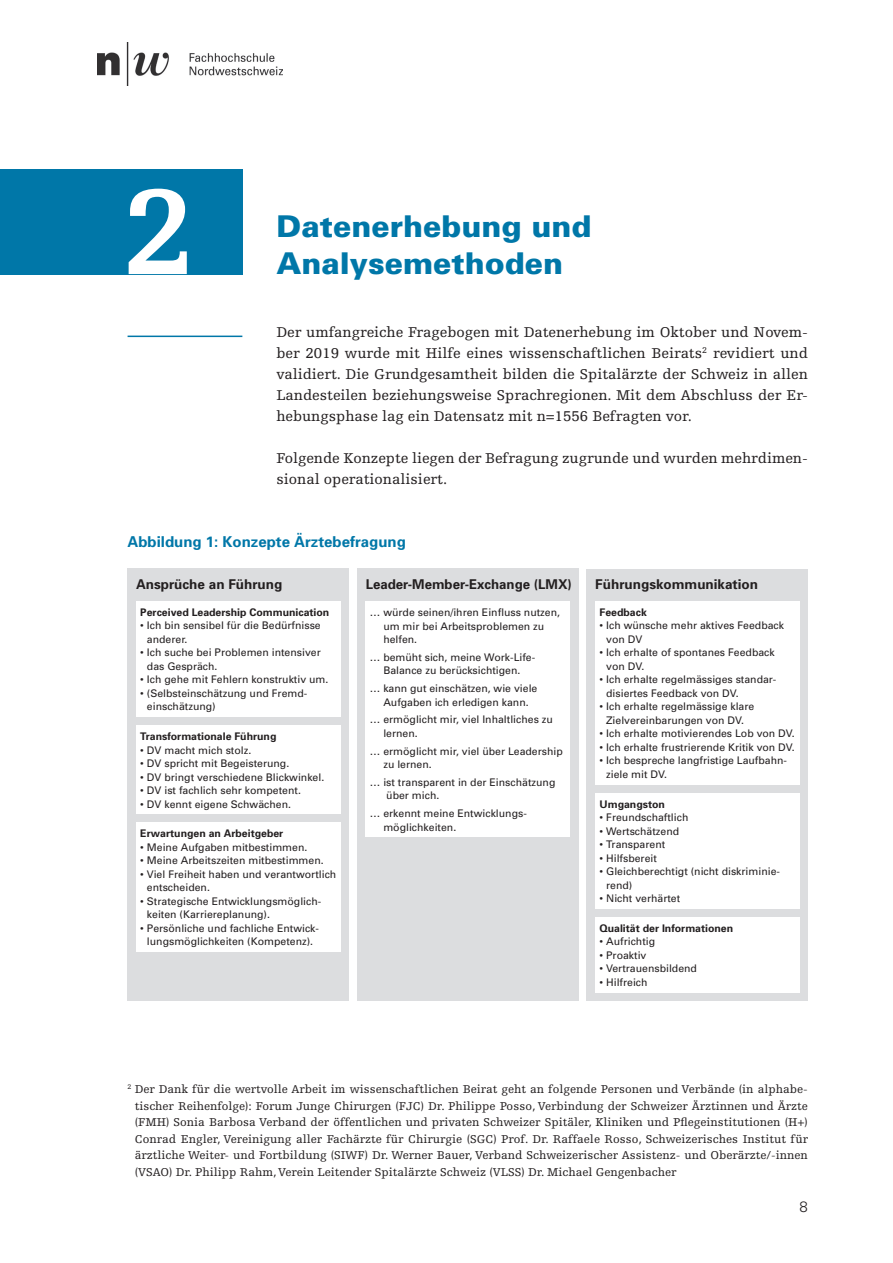
<style>
.page{position:relative;width:893px;height:1263px;background:#fff}
.page>*{position:absolute;margin:0;border:0;box-sizing:border-box;transform-origin:0 0}
.t1{font:700 127.5px "Egyptienne F";color:#fff}
.t2{font:900 30px/37.5px "Univers";color:#0077a8}
.t3{font:15px/21px "Egyptienne F";color:#231f20;text-align:justify}
.t4{font:700 15px "Univers";color:#0077a8}
.t5{font:300 15px "Univers";color:#231f20}
.t6{font:700 13.5px "Univers";color:#231f20}
.t7{font:12px/16.5px "Egyptienne F";color:#231f20}
.t8{font:10.5px/13.5px "Univers";color:#231f20}
.t9{font:700 10.5px "Univers";color:#231f20}
</style>
<div class="page">
<img style="left:97px;top:43px;width:186px;height:42px">
<div style="left:0;top:169px;width:242px;height:105px;background:#0077a8"></div>
<div style="left:128px;top:568px;width:221px;height:433px;background:#dcdddf"></div>
<div style="left:357px;top:568px;width:221px;height:433px;background:#dcdddf"></div>
<div style="left:587px;top:569px;width:221px;height:432px;background:#dcdddf"></div>
<div style="left:136px;top:601px;width:204px;height:116px;background:#fff"></div>
<div style="left:366px;top:601px;width:204px;height:236px;background:#fff"></div>
<div style="left:595px;top:601px;width:204px;height:183px;background:#fff"></div>
<div style="left:595px;top:793px;width:204px;height:115px;background:#fff"></div>
<div style="left:595px;top:917px;width:204px;height:75px;background:#fff"></div>
<div style="left:136px;top:725px;width:204px;height:89px;background:#fff"></div>
<div style="left:136px;top:822px;width:204px;height:130px;background:#fff"></div>
<hr style="left:128px;top:336px;width:114px;height:1px;background:#0077a8">
<h1 class="t1" style="left:122px;top:162px;width:72px">2</h1>
<h2 class="t2" style="left:276px;top:206px;width:317px">Datenerhebung und<br>Analysemethoden</h2>
<p class="t3" style="left:276px;top:322px;width:533px">Der umfangreiche Fragebogen mit Datenerhebung im Oktober und Novem&shy;ber 2019 wurde mit Hilfe eines wissenschaftlichen Beirats<sup>2</sup> revidiert und validiert. Die Grundgesamtheit bilden die Spitalärzte der Schweiz in allen Landesteilen beziehungsweise Sprachregionen. Mit dem Abschluss der Er&shy;hebungsphase lag ein Datensatz mit n=1556 Befragten vor.</p>
<h3 class="t3" style="left:276px;top:448px;width:533px">Folgende Konzepte liegen der Befragung zugrunde und wurden mehrdimen&shy;sional operationalisiert.</h3>
<h3 class="t4" style="left:128px;top:532px;width:280px">Abbildung 1: Konzepte Ärztebefragung</h3>
<p class="t6" style="left:136px;top:576px;width:148px">Ansprüche an Führung</p>
<p class="t6" style="left:366px;top:576px;width:208px">Leader-Member-Exchange (LMX)</p>
<p class="t6" style="left:595px;top:576px;width:164px">Führungskommunikation</p>
<p class="t9" style="left:140px;top:605px;width:191px">Perceived Leadership Communication</p>
<p class="t8" style="left:147px;top:619px;width:175px;text-indent:-7px">• Ich bin sensibel für die Bedürfnisse anderer.</p>
<p class="t8" style="left:147px;top:646px;width:175px;text-indent:-7px">• Ich suche bei Problemen intensiver das Gespräch.</p>
<p class="t8" style="left:140px;top:673px;width:190px">• Ich gehe mit Fehlern konstruktiv um.</p>
<p class="t8" style="left:147px;top:686px;width:162px;text-indent:-7px">• (Selbsteinschätzung und Fremd&shy;einschätzung)</p>
<p class="t9" style="left:600px;top:605px;width:49px">Feedback</p>
<p class="t8" style="left:606px;top:619px;width:179px;text-indent:-7px">• Ich wünsche mehr aktives Feedback von DV</p>
<p class="t8" style="left:606px;top:646px;width:170px;text-indent:-7px">• Ich erhalte of spontanes Feedback von DV.</p>
<p class="t8" style="left:606px;top:673px;width:171px;text-indent:-7px">• Ich erhalte regelmässiges standar&shy;disiertes Feedback von DV.</p>
<p class="t8" style="left:600px;top:700px;width:156px;text-align:center">• Ich erhalte regelmässige klare<br>Zielvereinbarungen von DV.</p>
<p class="t8" style="left:600px;top:727px;width:197px">• Ich erhalte motivierendes Lob von DV.</p>
<p class="t8" style="left:600px;top:740px;width:197px">• Ich erhalte frustrierende Kritik von DV.</p>
<p class="t8" style="left:606px;top:754px;width:182px;text-indent:-7px">• Ich bespreche langfristige Laufbahn&shy;ziele mit DV.</p>
<p class="t9" style="left:600px;top:797px;width:67px">Umgangston</p>
<p class="t8" style="left:600px;top:810px;width:90px">• Freundschaftlich</p>
<p class="t8" style="left:600px;top:824px;width:81px">• Wertschätzend</p>
<p class="t8" style="left:600px;top:837px;width:67px">• Transparent</p>
<p class="t8" style="left:600px;top:851px;width:59px">• Hilfsbereit</p>
<p class="t8" style="left:606px;top:864px;width:175px;text-indent:-7px">• Gleichberechtigt (nicht diskriminie&shy;rend)</p>
<p class="t8" style="left:600px;top:891px;width:82px">• Nicht verhärtet</p>
<p class="t9" style="left:600px;top:921px;width:135px">Qualität der Informationen</p>
<p class="t8" style="left:600px;top:935px;width:57px">• Aufrichtig</p>
<p class="t8" style="left:600px;top:948px;width:48px">• Proaktiv</p>
<p class="t8" style="left:600px;top:962px;width:99px">• Vertrauensbildend</p>
<p class="t8" style="left:600px;top:975px;width:50px">• Hilfreich</p>
<p class="t8" style="left:383px;top:605px;width:178px;text-indent:-13px">… würde seinen/ihren Einfluss nutzen, um mir bei Arbeitsproblemen zu helfen.</p>
<p class="t8" style="left:370px;top:650px;width:165px;text-align:center">… bemüht sich, meine Work-Life--<br>Balance zu berücksichtigen.</p>
<p class="t8" style="left:370px;top:681px;width:169px;text-align:center">… kann gut einschätzen, wie viele<br>Aufgaben ich erledigen kann.</p>
<p class="t8" style="left:383px;top:713px;width:171px;text-indent:-13px">… ermöglicht mir, viel Inhaltliches zu lernen.</p>
<p class="t8" style="left:383px;top:744px;width:181px;text-indent:-13px">… ermöglicht mir, viel über Leadership zu lernen.</p>
<p class="t8" style="left:386px;top:775px;width:171px;text-indent:-16px">… ist transparent in der Einschätzung über mich.</p>
<p class="t8" style="left:383px;top:806px;width:145px;text-indent:-13px">… erkennt meine Entwicklungs&shy;möglichkeiten.</p>
<p class="t9" style="left:140px;top:730px;width:138px">Transformationale Führung</p>
<p class="t8" style="left:140px;top:743px;width:113px">• DV macht mich stolz.</p>
<p class="t8" style="left:140px;top:756px;width:150px">• DV spricht mit Begeisterung.</p>
<p class="t8" style="left:140px;top:770px;width:185px">• DV bringt verschiedene Blickwinkel.</p>
<p class="t8" style="left:140px;top:783px;width:162px">• DV ist fachlich sehr kompetent.</p>
<p class="t8" style="left:140px;top:797px;width:152px">• DV kennt eigene Schwächen.</p>
<p class="t9" style="left:140px;top:827px;width:145px">Erwartungen an Arbeitgeber</p>
<p class="t8" style="left:140px;top:840px;width:169px">• Meine Aufgaben mitbestimmen.</p>
<p class="t8" style="left:140px;top:854px;width:185px">• Meine Arbeitszeiten mitbestimmen.</p>
<p class="t8" style="left:147px;top:867px;width:191px;text-indent:-7px">• Viel Freiheit haben und verantwortlich entscheiden.</p>
<p class="t8" style="left:147px;top:894px;width:176px;text-indent:-7px">• Strategische Entwicklungsmöglich&shy;keiten (Karriereplanung).</p>
<p class="t8" style="left:140px;top:921px;width:180px;text-align:center">• Persönliche und fachliche Entwick&shy;lungsmöglichkeiten (Kompetenz).</p>
<p class="t7" style="left:135px;top:1081px;width:675px;text-indent:-7px"><sup>2</sup> Der Dank für die wertvolle Arbeit im wissenschaftlichen Beirat geht an folgende Personen und Verbände (in alphabe&shy;tischer Reihenfolge): Forum Junge Chirurgen (FJC) Dr. Philippe Posso, Verbindung der Schweizer Ärztinnen und Ärzte (FMH) Sonia Barbosa Verband der öffentlichen und privaten Schweizer Spitäler, Kliniken und Pflegeinstitutionen (H+)<br>Conrad Engler, Vereinigung aller Fachärzte für Chirurgie (SGC) Prof. Dr. Raffaele Rosso, Schweizerisches Institut für ärztliche Weiter- und Fortbildung (SIWF) Dr. Werner Bauer, Verband Schweizerischer Assistenz- und Oberärzte/-innen (VSAO) Dr. Philipp Rahm, Verein Leitender Spitalärzte Schweiz (VLSS) Dr. Michael Gengenbacher</p>
<h3 class="t5" style="left:800px;top:1197px;width:10px">8</h3>
</div>
